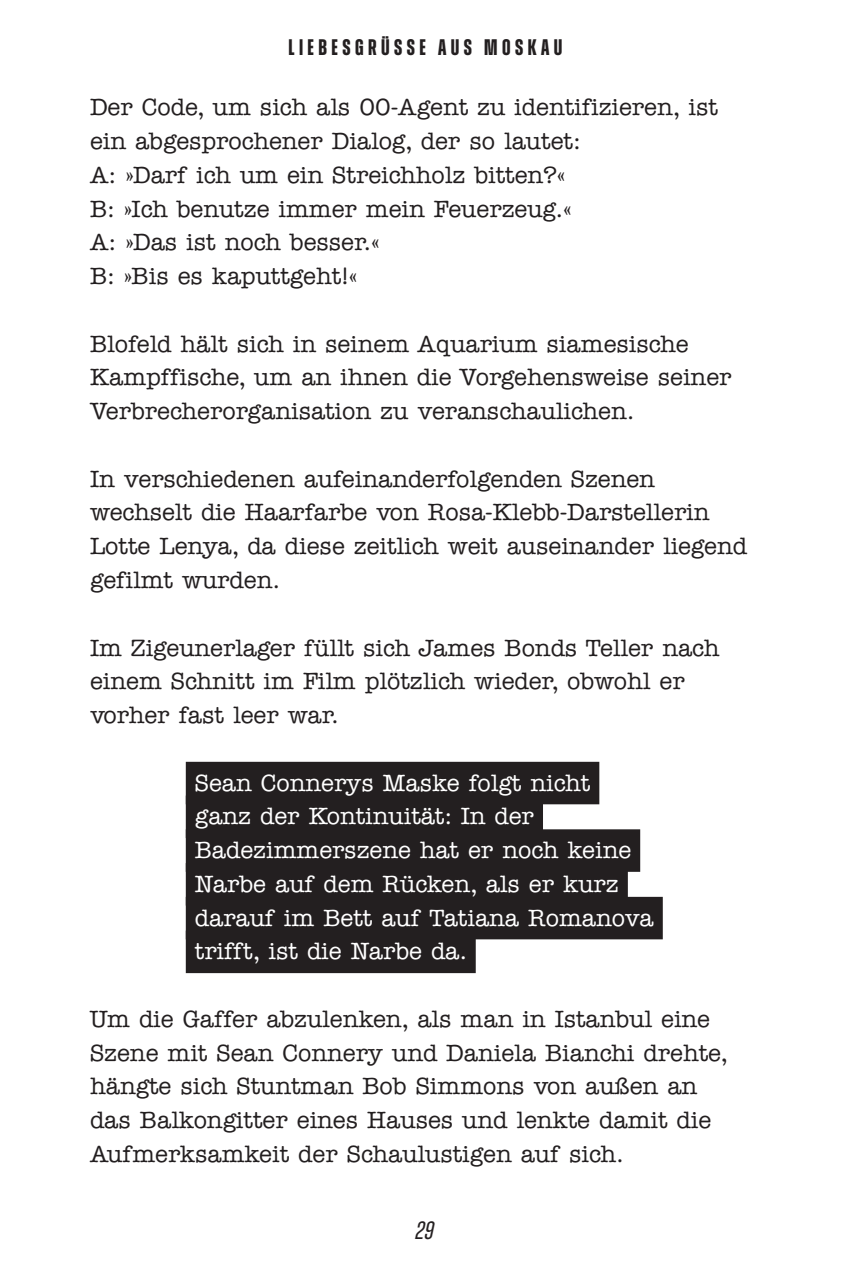
<style>
.page{position:relative;width:851px;height:1276px;background:#fff}
.page>*{position:absolute;margin:0;border:0;box-sizing:border-box;transform-origin:0 0}
.t1{font:italic 25px "Zuume";color:#231f20}
.t2{font:500 23.75px/33.8px "American Typewriter Std";color:#231f20}
.t3{font:500 23.75px/33.8px "American Typewriter Std";color:#fff}
.t4{font:700 22.5px "Zuume";letter-spacing:.2em;color:#231f20}
</style>
<div class="page">
<div style="left:186px;top:762px;width:413px;height:42px;background:#231f20"></div>
<div style="left:186px;top:795px;width:357px;height:43px;background:#231f20"></div>
<div style="left:186px;top:829px;width:454px;height:43px;background:#231f20"></div>
<div style="left:186px;top:863px;width:441px;height:42px;background:#231f20"></div>
<div style="left:186px;top:897px;width:476px;height:42px;background:#231f20"></div>
<div style="left:186px;top:930px;width:289px;height:43px;background:#231f20"></div>
<p class="t4" style="left:288px;top:35px;width:275px">LIEBESGRÜSSE AUS MOSKAU</p>
<p class="t2" style="left:90px;top:91px;width:629px">Der Code, um sich als 00-Agent zu identifizieren, ist ein abgesprochener Dialog, der so lautet:<br>A: »Darf ich um ein Streichholz bitten?«<br>B: »Ich benutze immer mein Feuerzeug.«<br>A: »Das ist noch besser.«<br>B: »Bis es kaputtgeht!«</p>
<p class="t2" style="left:90px;top:327px;width:643px">Blofeld hält sich in seinem Aquarium siamesische<br>Kampffische, um an ihnen die Vorgehensweise seiner<br>Verbrecherorganisation zu veranschaulichen.</p>
<p class="t2" style="left:90px;top:462px;width:658px">In verschiedenen aufeinanderfolgenden Szenen wechselt die Haarfarbe von Rosa-Klebb-Darstellerin Lotte Lenya, da diese zeitlich weit auseinander liegend gefilmt wurden.</p>
<p class="t2" style="left:90px;top:631px;width:630px">Im Zigeunerlager füllt sich James Bonds Teller nach einem Schnitt im Film plötzlich wieder, obwohl er vorher fast leer war.</p>
<p class="t3" style="left:195px;top:766px;width:460px">Sean Connerys Maske folgt nicht<br>ganz der Kontinuität: In der<br>Badezimmerszene hat er noch keine<br>Narbe auf dem Rücken, als er kurz darauf im Bett auf Tatiana Romanova trifft, ist die Narbe da.</p>
<p class="t2" style="left:90px;top:1002px;width:639px">Um die Gaffer abzulenken, als man in Istanbul eine Szene mit Sean Connery und Daniela Bianchi drehte, hängte sich Stuntman Bob Simmons von außen an das Balkongitter eines Hauses und lenkte damit die Aufmerksamkeit der Schaulustigen auf sich.</p>
<p class="t1" style="left:415px;top:1217px;width:20px">29</p>
</div>
